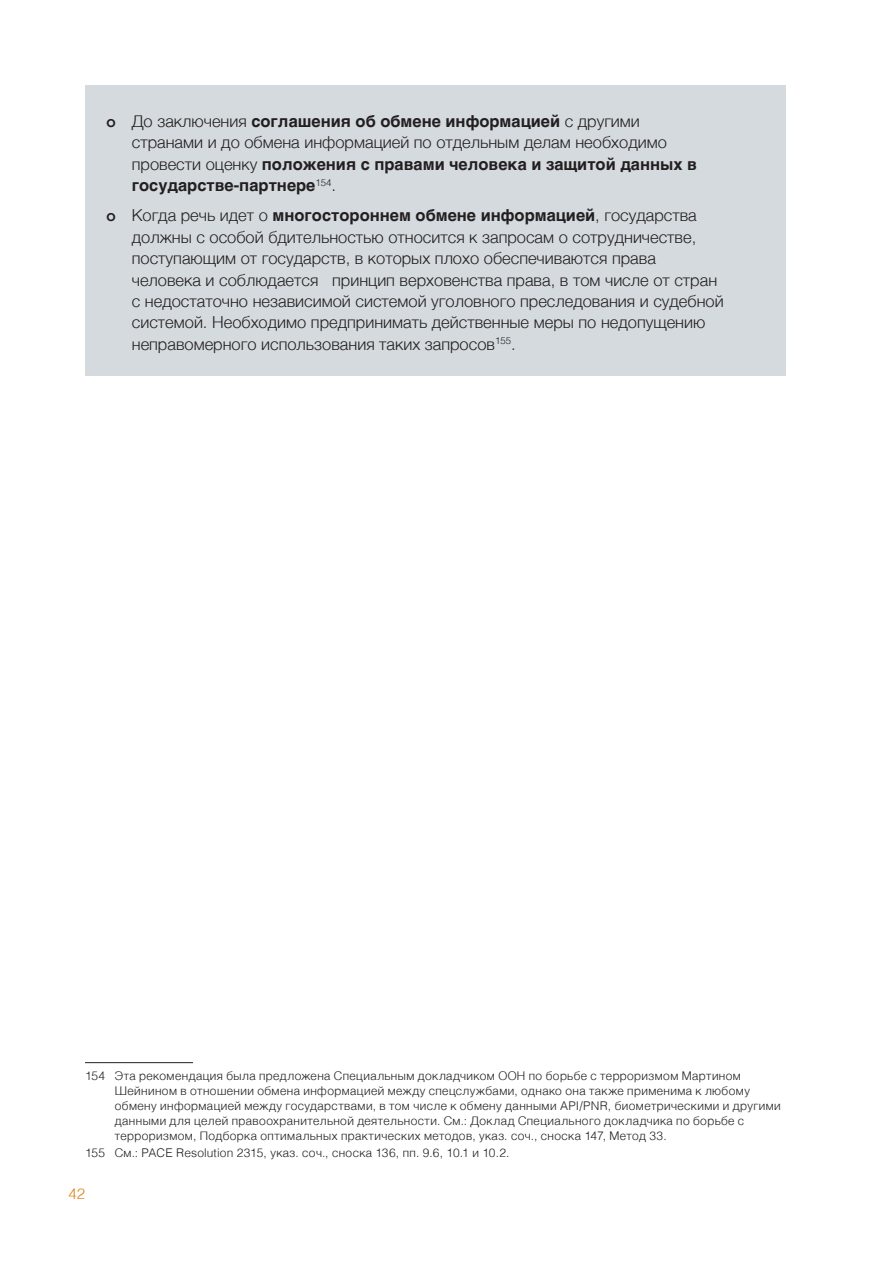
<style>
.page{position:relative;width:893px;height:1263px;background:#fff}
.page>*{position:absolute;margin:0;border:0;box-sizing:border-box;transform-origin:0 0}
.t1{font:300 16.5px/21.5px "Helvetica";color:#231f20}
.t2{font:300 15px "Helvetica";color:#df831a}
.footer_NT{font:300 12px/15px "Helvetica";letter-spacing:.035em;color:#231f20}
.footer_NT-2{font:300 12px "Helvetica";letter-spacing:.015em;color:#231f20}
.s1{font-family:"Futura";font-weight:500}
.s2{font-weight:700}
</style>
<div class="page">
<div style="left:86px;top:86px;width:700px;height:37px;background:#d4dade"></div>
<div style="left:86px;top:89px;width:700px;height:128px;background:#d4dade"></div>
<div style="left:86px;top:183px;width:700px;height:193px;background:#d4dade"></div>
<hr style="left:85px;top:1062px;width:108px;height:1px;background:#231f20">
<p class="t1" style="left:132px;top:109px;width:567px;text-indent:-26px"><span class="s1">o</span> До заключения <span class="s2">соглашения об обмене информацией</span> с другими странами и до обмена информацией по отдельным делам необходимо провести оценку <span class="s2">положения с правами человека и защитой данных в государстве-партнере</span><sup>154</sup>.</p>
<p class="t1" style="left:132px;top:203px;width:593px;text-indent:-26px"><span class="s1">o</span> Когда речь идет о <span class="s2">многостороннем обмене информацией</span>, государства должны с особой бдительностью относится к запросам о сотрудничестве, поступающим от государств, в которых плохо обеспечиваются права человека и соблюдается принцип верховенства права, в том числе от стран с недостаточно независимой системой уголовного преследования и судебной системой. Необходимо предпринимать действенные меры по недопущению неправомерного использования таких запросов<sup>155</sup>.</p>
<p class="footer_NT" style="left:115px;top:1067px;width:667px;text-indent:-30px">154 Эта рекомендация была предложена Специальным докладчиком ООН по борьбе с терроризмом Мартином Шейнином в отношении обмена информацией между спецслужбами, однако она также применима к любому обмену информацией между государствами, в том числе к обмену данными API/PNR, биометрическими и другими данными для целей правоохранительной деятельности. См.: Доклад Специального докладчика по борьбе с терроризмом, Подборка оптимальных практических методов, указ. соч., сноска 147, Метод 33.</p>
<p class="footer_NT-2" style="left:85px;top:1142px;width:426px">155 См.: PACE Resolution 2315, указ. соч., сноска 136, пп. 9.6, 10.1 и 10.2.</p>
<p class="t2" style="left:68px;top:1181px;width:18px">42</p>
</div>
